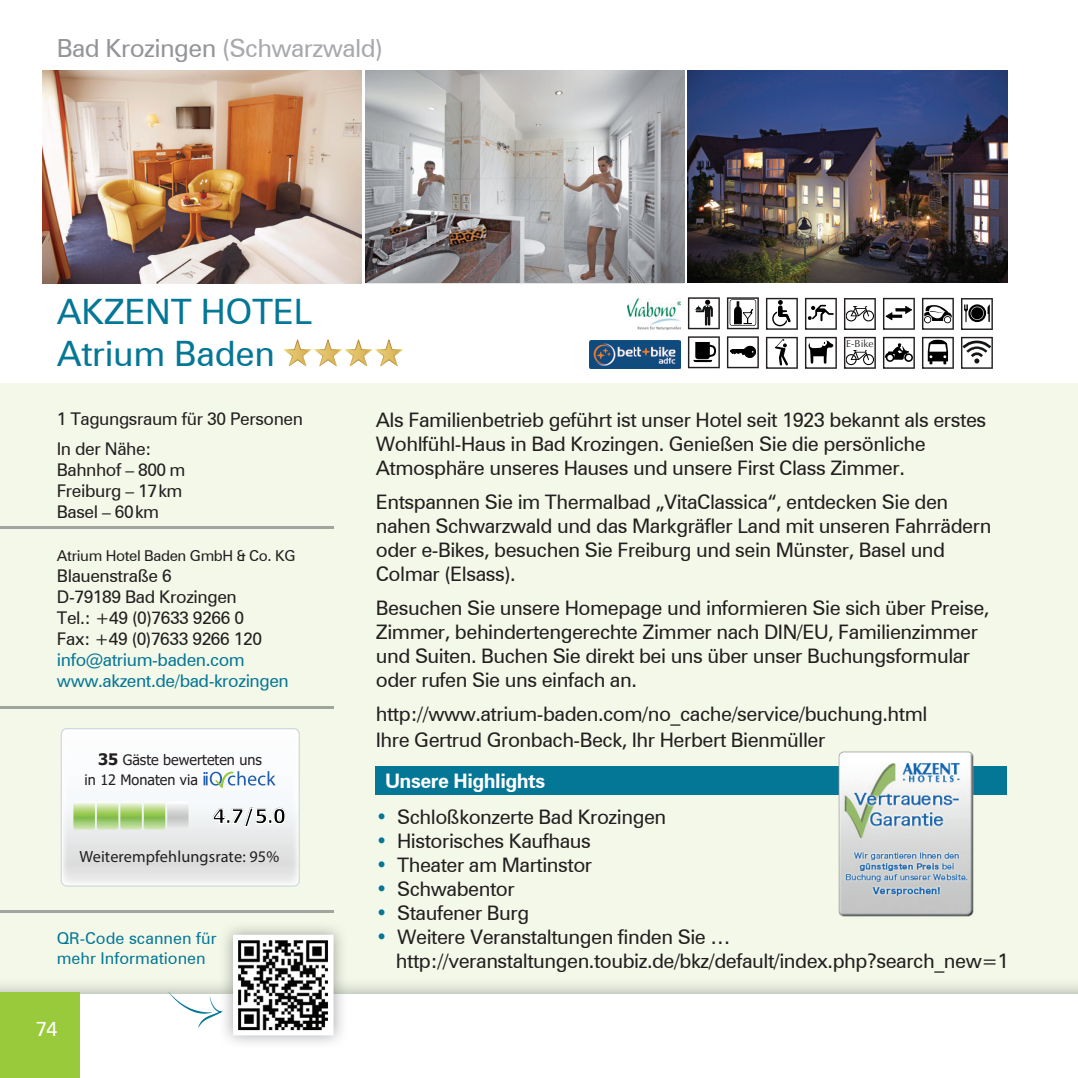
<style>
.page{position:relative;width:1078px;height:1078px;background:#fff}
.page>*{position:absolute;margin:0;border:0;box-sizing:border-box;transform-origin:0 0}
.t1{font:35px/42px "Zurich BT";letter-spacing:-.01em;color:#057796}
.t2{font:25px "Zurich BT";letter-spacing:-.025em;color:#a8a9ad}
.t3{font:700 20.25px "Tahoma";color:#000}
.t4{font:20px/24px "Zurich BT";letter-spacing:-.025em;color:#231f20}
.t5{font:700 20px "Zurich BT";letter-spacing:-.025em;color:#fff}
.t6{font:20px "Zurich BT";color:#fff}
.t7{font:17.5px/21px "Zurich BT";letter-spacing:-.025em;color:#231f20}
.t8{font:17.5px/21px "Zurich BT";letter-spacing:-.025em;color:#057796}
.t9{font:16.25px/19.5px "Zurich BT";color:#057796}
.t10{font:16.25px "Myriad Pro";letter-spacing:.01em;color:#231f20}
.t11{font:15px "Zurich BT";letter-spacing:-.025em;color:#231f20}
.t12{font:14.5px/19.2px "Tahoma";color:#231f20}
.t13{font:10px "Optima LT Std";color:#231f20}
.s1{color:#939598}
.s2{font-weight:700;font-size:15.75px}
.s3{color:#057796}
</style>
<div class="page">
<div style="left:0;top:383px;width:1077px;height:641px;background:#f3f8e8"></div>
<img style="left:0;top:984px;width:1077px;height:9px">
<div style="left:0;top:993px;width:1077px;height:84px;background:#fff"></div>
<div style="left:0;top:992px;width:79px;height:85px;background:#99ca3b"></div>
<hr style="left:0;top:525px;width:333px;height:3px;background:#a0a59d">
<hr style="left:0;top:705px;width:333px;height:3px;background:#a0a59d">
<hr style="left:0;top:909px;width:333px;height:3px;background:#a0a59d">
<img style="left:687px;top:71px;width:319px;height:212px">
<img style="left:365px;top:71px;width:319px;height:212px">
<img style="left:43px;top:71px;width:318px;height:212px">
<svg style="left:844px;top:298px;width:31px;height:32px"></svg>
<svg style="left:844px;top:337px;width:31px;height:32px"></svg>
<img style="left:627px;top:298px;width:53px;height:31px">
<img style="left:589px;top:340px;width:91px;height:29px">
<svg style="left:883px;top:337px;width:31px;height:32px"></svg>
<svg style="left:922px;top:298px;width:31px;height:32px"></svg>
<svg style="left:765px;top:298px;width:32px;height:32px"></svg>
<svg style="left:726px;top:336px;width:32px;height:32px"></svg>
<svg style="left:687px;top:297px;width:32px;height:32px"></svg>
<svg style="left:726px;top:297px;width:32px;height:32px"></svg>
<svg style="left:687px;top:336px;width:32px;height:32px"></svg>
<svg style="left:804px;top:298px;width:32px;height:32px"></svg>
<svg style="left:765px;top:337px;width:32px;height:32px"></svg>
<svg style="left:804px;top:337px;width:32px;height:32px"></svg>
<svg style="left:961px;top:298px;width:31px;height:32px"></svg>
<svg style="left:922px;top:337px;width:31px;height:32px"></svg>
<svg style="left:883px;top:298px;width:31px;height:32px"></svg>
<svg style="left:961px;top:337px;width:31px;height:32px"></svg>
<svg style="left:284px;top:340px;width:118px;height:26px"></svg>
<div style="left:376px;top:765px;width:630px;height:29px;background:#057796"></div>
<img style="left:838px;top:751px;width:135px;height:166px">
<img style="left:838px;top:765px;width:135px;height:29px">
<svg style="left:168px;top:991px;width:55px;height:36px"></svg>
<svg style="left:230px;top:932px;width:106px;height:105px"></svg>
<svg style="left:61px;top:728px;width:239px;height:158px"></svg>
<p class="t2" style="left:57px;top:32px;width:328px"><span class="s1">Bad Krozingen</span> (Schwarzwald)</p>
<h1 class="t1" style="left:57px;top:290px;width:257px">AKZENT HOTEL<br>Atrium Baden</h1>
<p class="t13" style="left:846px;top:337px;width:29px">E-Bike</p>
<p class="t7" style="left:57px;top:403px;width:248px;line-height:30px">1 Tagungsraum für 30 Personen<br>In der Nähe:</p>
<p class="t7" style="left:57px;top:458px;width:130px">Bahnhof – 800 m<br>Freiburg – 17 km<br>Basel – 60 km</p>
<p class="t11" style="left:57px;top:546px;width:240px">Atrium Hotel Baden GmbH &amp; Co. KG</p>
<p class="t7" style="left:57px;top:565px;width:206px">Blauenstraße 6<br>D-79189 Bad Krozingen<br>Tel.: +49 (0)7633 9266 0<br>Fax: +49 (0)7633 9266 120</p>
<p class="t8" style="left:57px;top:649px;width:233px">info@atrium-baden.com www.akzent.de/bad-krozingen</p>
<p class="t12" style="left:84px;top:751px;width:179px;text-indent:14px"><span class="s2">35</span> Gäste bewerteten uns in 12 Monaten via</p>
<p class="t3" style="left:213px;top:801px;width:75px">4.7/5.0</p>
<p class="t10" style="left:79px;top:846px;width:201px">Weiterempfehlungsrate: 95%</p>
<p class="t9" style="left:57px;top:928px;width:161px">QR-Code scannen für mehr Informationen</p>
<p class="t6" style="left:36px;top:1016px;width:23px">74</p>
<p class="t4" style="left:376px;top:407px;width:612px">Als Familienbetrieb geführt ist unser Hotel seit 1923 bekannt als erstes<br>Wohlfühl-Haus in Bad Krozingen. Genießen Sie die persönliche<br>Atmosphäre unseres Hauses und unsere First Class Zimmer.</p>
<p class="t4" style="left:376px;top:489px;width:617px">Entspannen Sie im Thermalbad „VitaClassica“, entdecken Sie den nahen Schwarzwald und das Markgräfler Land mit unseren Fahrrädern oder e-Bikes, besuchen Sie Freiburg und sein Münster, Basel und Colmar (Elsass).</p>
<p class="t4" style="left:376px;top:595px;width:615px">Besuchen Sie unsere Homepage und informieren Sie sich über Preise, Zimmer, behindertengerechte Zimmer nach DIN/EU, Familienzimmer und Suiten. Buchen Sie direkt bei uns über unser Buchungsformular oder rufen Sie uns einfach an.</p>
<p class="t4" style="left:375px;top:699px;width:553px;line-height:26.8px">http://www.atrium-baden.com/no_cache/service/buchung.html<br>Ihre Gertrud Gronbach-Beck, Ihr Herbert Bienmüller</p>
<p class="t5" style="left:385px;top:768px;width:162px">Unsere Highlights</p>
<p class="t4" style="left:375px;top:804px;width:292px"><span class="s3">•</span> Schloßkonzerte Bad Krozingen</p>
<p class="t4" style="left:375px;top:828px;width:217px"><span class="s3">•</span> Historisches Kaufhaus</p>
<p class="t4" style="left:375px;top:852px;width:218px"><span class="s3">•</span> Theater am Martinstor</p>
<p class="t4" style="left:375px;top:876px;width:140px"><span class="s3">•</span> Schwabentor</p>
<p class="t4" style="left:375px;top:900px;width:155px"><span class="s3">•</span> Staufener Burg</p>
<p class="t4" style="left:396px;top:924px;width:614px;text-indent:-20px"><span class="s3">•</span> Weitere Veranstaltungen finden Sie … http://veranstaltungen.toubiz.de/bkz/default/index.php?search_new=1</p>
</div>
